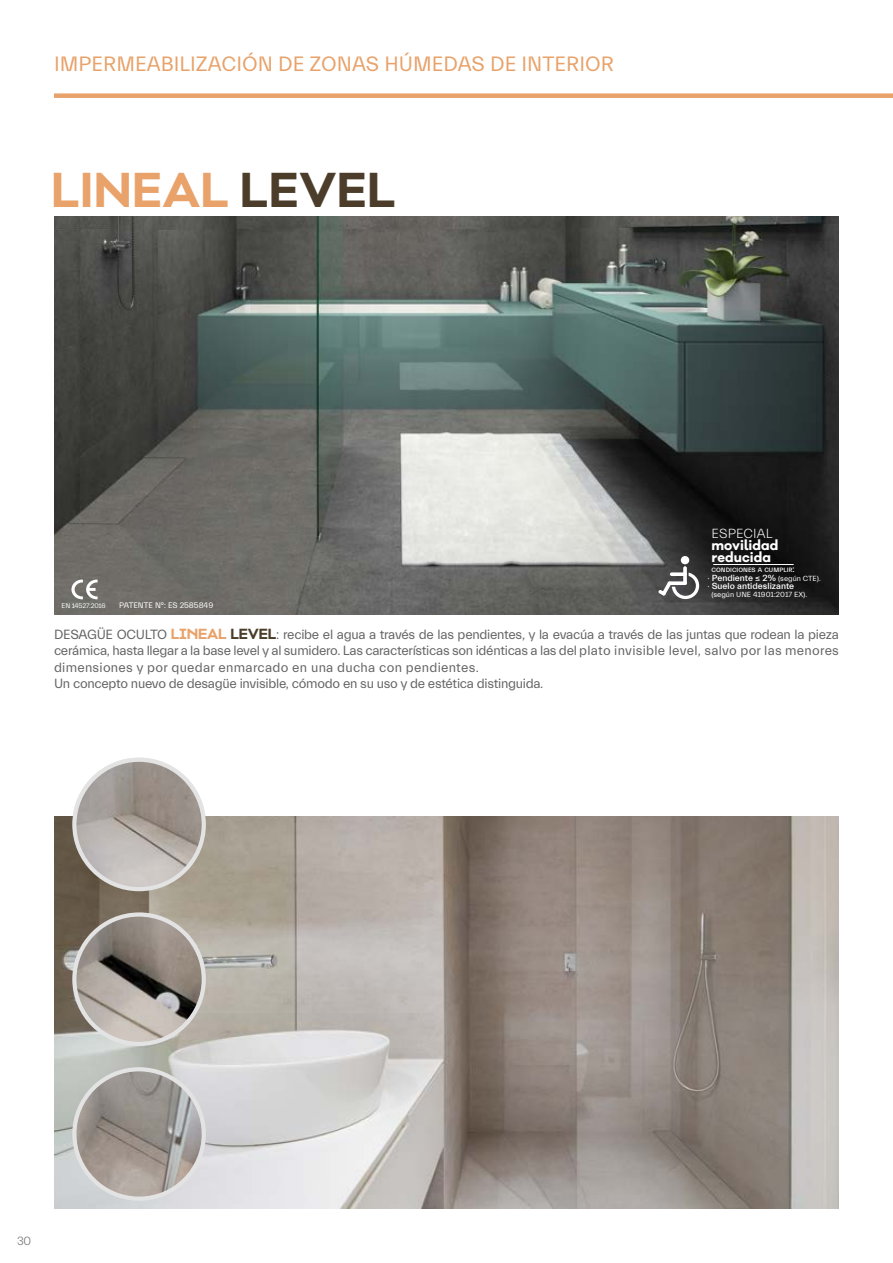
<style>
.page{position:relative;width:893px;height:1263px;background:#fff}
.page>*{position:absolute;margin:0;border:0;box-sizing:border-box;transform-origin:0 0}
.t1{font:700 45px "Galano Classic";letter-spacing:.01em;color:#e8a26a}
.t2{font:21px "Everett";color:#e8a26a}
.t3{font:13.5px/16.5px "Everett";letter-spacing:-.02em;color:#646363}
.t4{font:700 13.35px/12px "Galano Classic Alt";color:#fff}
.t5{font:300 13.35px "Everett";letter-spacing:.01em;color:#fff}
.t6{font:300 12px "Everett";color:#646363}
.t7{font:500 9px/8.2px "Everett";color:#fff}
.t8{font:8.1px "Everett";color:#fff}
.t9{font:7.5px "Everett";color:#fff}
.t10{font:6.9px "Everett";letter-spacing:-.02em;color:#fff}
.t11{font:500 6.3px "Everett";color:#fff}
.s1{color:#4b3d2a}
.s2{font-size:9px}
.s3{font-weight:400}
.s4{font-weight:400;font-size:7.5px}
.s5{font-family:"Galano Classic Alt";font-weight:700;color:#e8a26a}
.s6{font-family:"Galano Classic Alt";font-weight:700;color:#4b3d2a}
</style>
<div class="page">
<img style="left:54px;top:217px;width:785px;height:397px">
<img style="left:54px;top:816px;width:785px;height:393px">
<img style="left:74px;top:760px;width:128px;height:129px">
<img style="left:74px;top:1069px;width:128px;height:129px">
<img style="left:74px;top:914px;width:130px;height:130px;border-radius:65px">
<div style="left:72px;top:912px;width:134px;height:134px;border:4px solid #e3e3e3;border-radius:50%"></div>
<div style="left:72px;top:758px;width:134px;height:133px;border:4px solid #e3e3e3;border-radius:50%"></div>
<div style="left:72px;top:1067px;width:134px;height:134px;border:4px solid #e3e3e3;border-radius:50%"></div>
<svg style="left:71px;top:579px;width:27px;height:20px"></svg>
<div style="left:54px;top:93px;width:839px;height:5px;background:#e8a26a"></div>
<div style="left:681px;top:556px;width:8px;height:8px;background:#fff;border-radius:50%"></div>
<svg style="left:683px;top:566px;width:4px;height:19px"></svg>
<svg style="left:670px;top:572px;width:17px;height:4px"></svg>
<svg style="left:658px;top:573px;width:41px;height:26px"></svg>
<hr style="left:713px;top:564px;width:81px;height:1px;background:#fff">
<h2 class="t2" style="left:54px;top:53px;width:561px">IMPERMEABILIZACIÓN DE ZONAS HÚMEDAS DE INTERIOR</h2>
<h1 class="t1" style="left:51px;top:160px;width:346px">LINEAL <span class="s1">LEVEL</span></h1>
<p class="t10" style="left:62px;top:602px;width:46px">EN 14527:2016</p>
<p class="t8" style="left:119px;top:601px;width:96px">PATENTE N°: ES 2585849</p>
<p class="t5" style="left:712px;top:526px;width:62px">ESPECIAL</p>
<p class="t4" style="left:712px;top:539px;width:68px">movilidad reducida</p>
<p class="t11" style="left:712px;top:567px;width:85px">CONDICIONES A CUMPLIR<span class="s2">:</span></p>
<p class="t7" style="left:707px;top:574px;width:115px"><span class="s3">·</span> Pendiente ≤ 2% <span class="s4">(según CTE). </span><span class="s3">·</span> Suelo antideslizante</p>
<p class="t9" style="left:711px;top:591px;width:97px">(según UNE 41901:2017 EX).</p>
<p class="t3" style="left:54px;top:626px;width:786px">DESAGÜE OCULTO <span class="s5">LINEAL</span> <span class="s6">LEVEL</span>: recibe el agua a través de las pendientes, y la evacúa a través de las juntas que rodean la pieza cerámica, hasta llegar a la base level y al sumidero. Las características son idénticas a las del plato invisible level, salvo por las menores dimensiones y por quedar enmarcado en una ducha con pendientes.<br>Un concepto nuevo de desagüe invisible, cómodo en su uso y de estética distinguida.</p>
<p class="t6" style="left:17px;top:1234px;width:16px">30</p>
</div>
